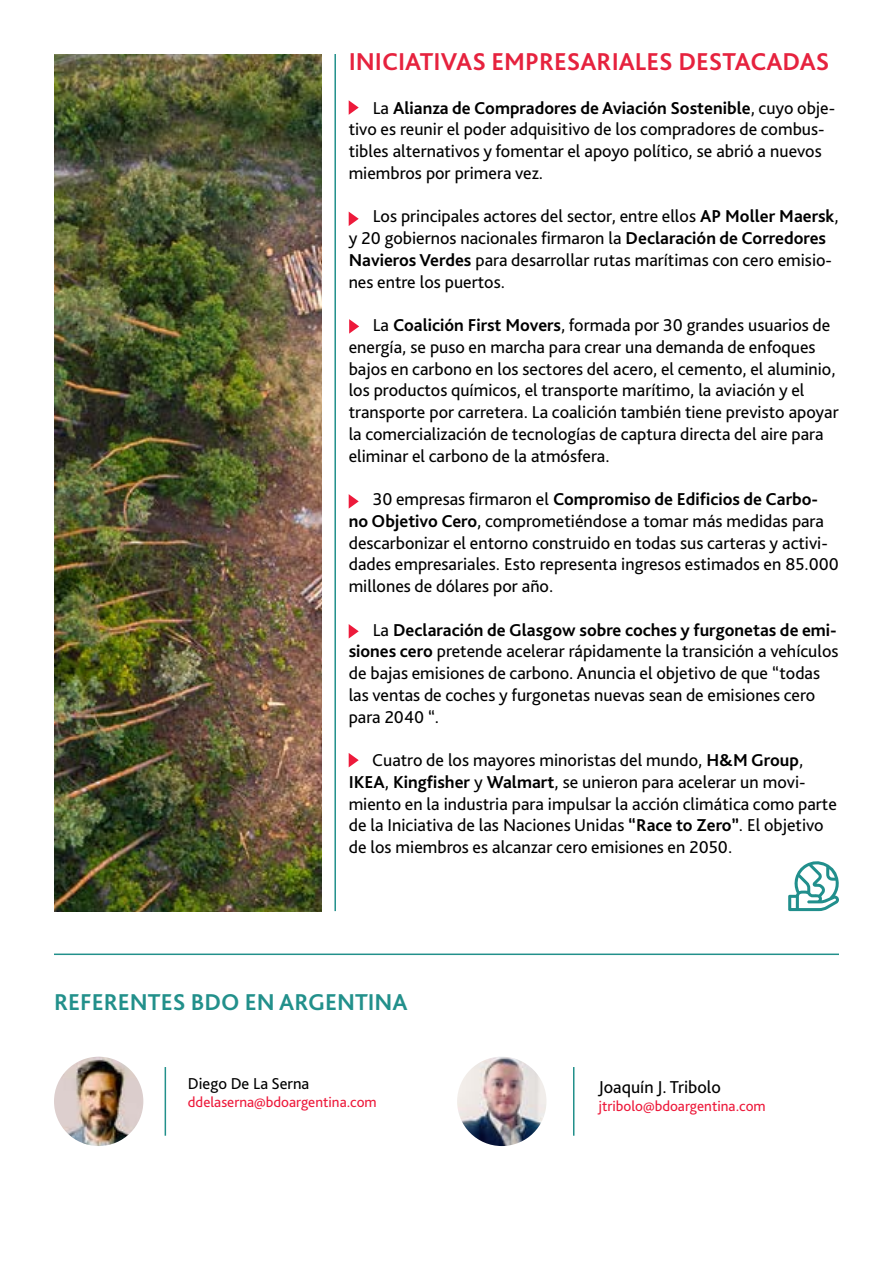
<style>
.page{position:relative;width:893px;height:1263px;background:#fff}
.page>*{position:absolute;margin:0;border:0;box-sizing:border-box;transform-origin:0 0}
.t1{font:700 25.5px "Bliss Pro";color:#e6223e}
.t2{font:700 24px "Bliss Pro";color:#22908b}
.t3{font:18px/21.8px "Bliss Pro";color:#000}
.t4{font:16.5px "Bliss Pro";color:#000}
.t5{font:15px "Bliss Pro";color:#ed1a3b}
.s1{font-weight:700}
</style>
<div class="page">
<svg style="left:349px;top:100px;width:10px;height:15px"></svg>
<svg style="left:349px;top:212px;width:10px;height:14px"></svg>
<svg style="left:349px;top:319px;width:10px;height:15px"></svg>
<svg style="left:349px;top:494px;width:10px;height:15px"></svg>
<svg style="left:349px;top:624px;width:10px;height:14px"></svg>
<svg style="left:349px;top:753px;width:10px;height:14px"></svg>
<img style="left:54px;top:54px;width:268px;height:857px">
<hr style="left:334px;top:54px;width:2px;height:857px;background:#22908b">
<svg style="left:788px;top:861px;width:51px;height:50px"></svg>
<hr style="left:54px;top:953px;width:785px;height:2px;background:#22908b">
<img style="left:54px;top:1057px;width:89px;height:89px;border-radius:45px">
<img style="left:457px;top:1057px;width:89px;height:89px;border-radius:45px">
<hr style="left:165px;top:1067px;width:1px;height:69px;background:#22908b">
<hr style="left:573px;top:1067px;width:1px;height:69px;background:#22908b">
<h1 class="t1" style="left:349px;top:46px;width:482px">INICIATIVAS EMPRESARIALES DESTACADAS</h1>
<p class="t3" style="left:349px;top:96px;width:488px;text-indent:24px">La <span class="s1">Alianza de Compradores de Aviación Sostenible</span>, cuyo obje&shy;tivo es reunir el poder adquisitivo de los compradores de combus&shy;tibles alternativos y fomentar el apoyo político, se abrió a nuevos miembros por primera vez.</p>
<p class="t3" style="left:349px;top:205px;width:491px;text-indent:24px">Los principales actores del sector, entre ellos <span class="s1">AP Moller Maersk</span>, y 20 gobiernos nacionales firmaron la <span class="s1">Declaración de Corredores Navieros Verdes</span> para desarrollar rutas marítimas con cero emisio&shy;nes entre los puertos.</p>
<p class="t3" style="left:349px;top:314px;width:492px;text-indent:24px">La <span class="s1">Coalición First Movers</span>, formada por 30 grandes usuarios de energía, se puso en marcha para crear una demanda de enfoques bajos en carbono en los sectores del acero, el cemento, el aluminio, los productos químicos, el transporte marítimo, la aviación y el transporte por carretera. La coalición también tiene previsto apoyar la comercialización de tecnologías de captura directa del aire para eliminar el carbono de la atmósfera.</p>
<p class="t3" style="left:349px;top:488px;width:492px;text-indent:24px">30 empresas firmaron el <span class="s1">Compromiso de Edificios de Carbo&shy;no Objetivo Cero</span>, comprometiéndose a tomar más medidas para descarbonizar el entorno construido en todas sus carteras y activi&shy;dades empresariales. Esto representa ingresos estimados en 85.000 millones de dólares por año.</p>
<p class="t3" style="left:349px;top:618px;width:491px;text-indent:24px">La <span class="s1">Declaración de Glasgow sobre coches y furgonetas de emi&shy;siones cero</span> pretende acelerar rápidamente la transición a vehículos de bajas emisiones de carbono. Anuncia el objetivo de que “todas las ventas de coches y furgonetas nuevas sean de emisiones cero para 2040 “.</p>
<p class="t3" style="left:349px;top:749px;width:490px;text-indent:24px">Cuatro de los mayores minoristas del mundo, <span class="s1">H&amp;M Group</span>, <span class="s1">IKEA</span>, <span class="s1">Kingfisher</span> y <span class="s1">Walmart</span>, se unieron para acelerar un movi&shy;miento en la industria para impulsar la acción climática como parte de la Iniciativa de las Naciones Unidas <span class="s1">“Race to Zero”</span>. El objetivo de los miembros es alcanzar cero emisiones en 2050.</p>
<h2 class="t2" style="left:54px;top:987px;width:355px">REFERENTES BDO EN ARGENTINA</h2>
<p class="t4" style="left:188px;top:1073px;width:123px">Diego De La Serna</p>
<p class="t5" style="left:188px;top:1093px;width:190px">ddelaserna@bdoargentina.com</p>
<p class="t3" style="left:598px;top:1076px;width:124px">Joaquín J. Tribolo</p>
<p class="t5" style="left:598px;top:1097px;width:169px">jtribolo@bdoargentina.com</p>
</div>
